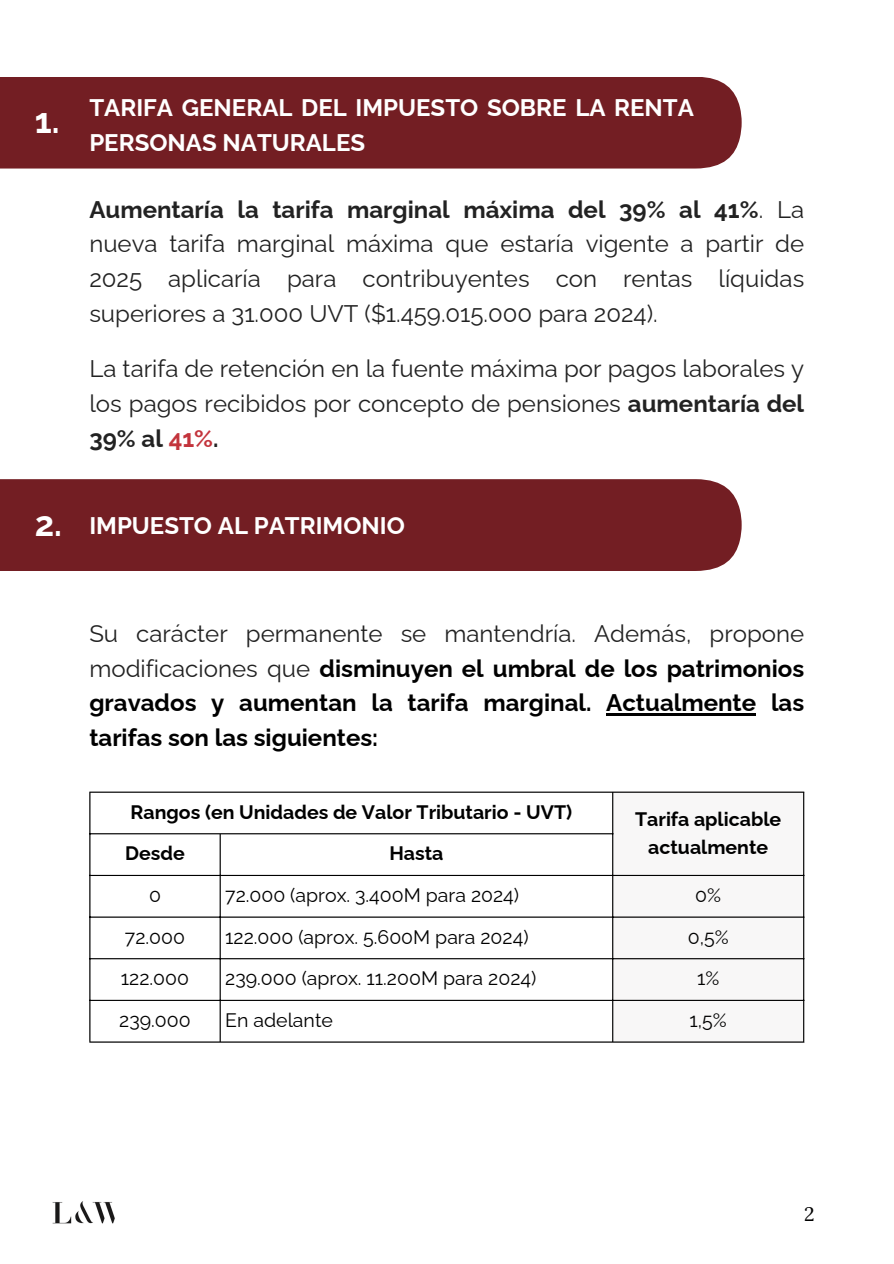
<style>
.page{position:relative;width:894px;height:1264px;background:#fff}
.page>*{position:absolute;margin:0;border:0;box-sizing:border-box;transform-origin:0 0}
.t1{font:700 34.5px "Raleway";color:#fff}
.t2{font:24px/34.8px "Raleway";color:#222;text-align:justify}
.t3{font:700 24px/34.8px "Raleway";color:#000;text-align:justify}
.t4{font:700 24px/34.8px "Raleway";color:#fff}
.t5{font:19.5px "Raleway";color:#000}
.t6{font:700 19.5px "Raleway";color:#000}
.t7{font:19.5px "Lora";color:#000}
.s1{font-weight:700}
.s2{font-weight:700;color:#c3343c}
.s3{font-weight:400;color:#222}
</style>
<div class="page">
<div style="left:0;top:77px;width:741px;height:91px;background:#731e23"></div>
<div style="left:0;top:479px;width:741px;height:92px;background:#731e23"></div>
<svg style="left:613px;top:792px;width:189px;height:249px"></svg>
<hr style="left:89px;top:792px;width:1px;height:249px;background:#000">
<hr style="left:219px;top:834px;width:2px;height:207px;background:#000">
<hr style="left:612px;top:792px;width:1px;height:249px;background:#000">
<hr style="left:802px;top:792px;width:2px;height:249px;background:#000">
<hr style="left:89px;top:791px;width:715px;height:1px;background:#000">
<hr style="left:89px;top:833px;width:524px;height:1px;background:#000">
<hr style="left:89px;top:874px;width:715px;height:2px;background:#000">
<hr style="left:89px;top:916px;width:715px;height:1px;background:#000">
<hr style="left:89px;top:958px;width:715px;height:1px;background:#000">
<hr style="left:89px;top:999px;width:715px;height:1px;background:#000">
<hr style="left:89px;top:1041px;width:715px;height:1px;background:#000">
<img style="left:52px;top:1201px;width:63px;height:23px">
<hr style="left:606px;top:713px;width:150px;height:3px;background:#000">
<p class="t1" style="left:35px;top:101px;width:26px">1.</p>
<p class="t4" style="left:89px;top:90px;width:606px">TARIFA GENERAL DEL IMPUESTO SOBRE LA RENTA<br>PERSONAS NATURALES</p>
<p class="t2" style="left:89px;top:192px;width:716px"><span class="s1">Aumentaría la tarifa marginal máxima del 39% al 41%</span>. La nueva tarifa marginal máxima que estaría vigente a partir de 2025 aplicaría para contribuyentes con rentas líquidas superiores a 31.000 UVT ($1.459.015.000 para 2024).</p>
<p class="t2" style="left:89px;top:351px;width:716px">La tarifa de retención en la fuente máxima por pagos laborales y los pagos recibidos por concepto de pensiones <span class="s1">aumentaría del 39% al</span> <span class="s2">41%</span><span class="s1">.</span></p>
<p class="t1" style="left:35px;top:503px;width:29px">2.</p>
<p class="t4" style="left:89px;top:507px;width:317px">IMPUESTO AL PATRIMONIO</p>
<p class="t3" style="left:89px;top:615px;width:716px"><span class="s3">Su carácter permanente se mantendría. Además, propone modificaciones que</span> disminuyen el umbral de los patrimonios gravados y aumentan la tarifa marginal. Actualmente las tarifas son las siguientes:</p>
<p class="t6" style="left:130px;top:800px;width:443px">Rangos (en Unidades de Valor Tributario - UVT)</p>
<p class="t6" style="left:635px;top:808px;width:147px">Tarifa aplicable</p>
<p class="t6" style="left:125px;top:842px;width:61px">Desde</p>
<p class="t6" style="left:648px;top:835px;width:121px">actualmente</p>
<p class="t6" style="left:389px;top:842px;width:56px">Hasta</p>
<p class="t5" style="left:149px;top:883px;width:13px">0</p>
<p class="t5" style="left:225px;top:883px;width:295px">72.000 (aprox. 3.400M para 2024)</p>
<p class="t5" style="left:695px;top:883px;width:27px">0%</p>
<p class="t5" style="left:125px;top:925px;width:62px">72.000</p>
<p class="t5" style="left:225px;top:925px;width:305px">122.000 (aprox. 5.600M para 2024)</p>
<p class="t5" style="left:687px;top:925px;width:42px">0,5%</p>
<p class="t5" style="left:121px;top:966px;width:70px">122.000</p>
<p class="t5" style="left:225px;top:966px;width:312px">239.000 (aprox. 11.200M para 2024)</p>
<p class="t5" style="left:697px;top:966px;width:24px">1%</p>
<p class="t5" style="left:119px;top:1008px;width:73px">239.000</p>
<p class="t5" style="left:225px;top:1008px;width:109px">En adelante</p>
<p class="t5" style="left:689px;top:1008px;width:39px">1,5%</p>
<p class="t7" style="left:804px;top:1201px;width:12px">2</p>
</div>
